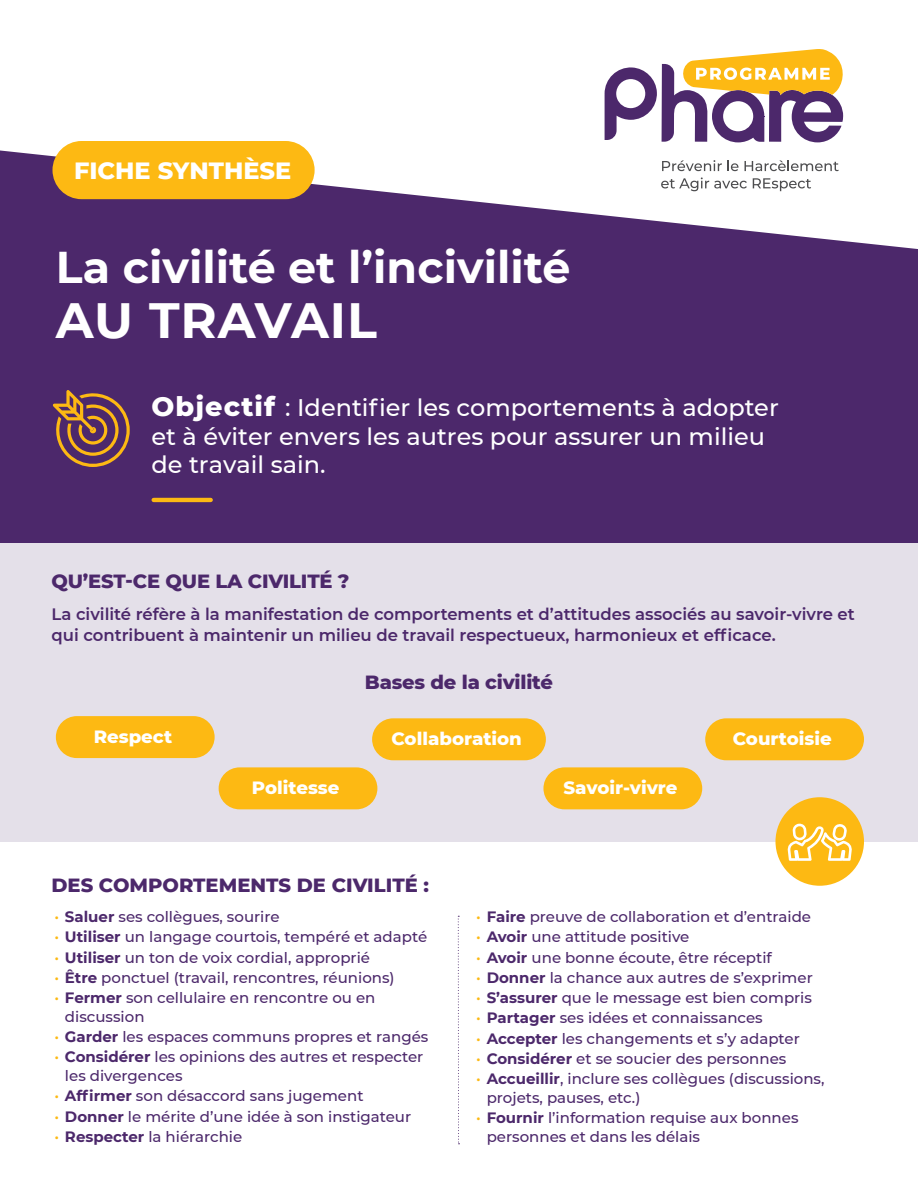
<style>
.page{position:relative;width:918px;height:1188px;background:#fff}
.page>*{position:absolute;margin:0;border:0;box-sizing:border-box;transform-origin:0 0}
.t1{font:700 49.5px "Montserrat";letter-spacing:.02em;color:#fff}
.t2{font:700 44.4px "Montserrat";color:#fff}
.t3{font:500 24px/28.3px "Montserrat";color:#fff}
.t4{font:800 24px "Montserrat";color:#fff}
.t5{font:800 19.5px "Montserrat";letter-spacing:-.01em;color:#4c286b}
.t6{font:800 18.15px "Montserrat";color:#fff}
.t7{font:600 16.5px/21px "Montserrat";color:#4c286b}
.t8{font:500 15px/18.8px "Montserrat";color:#4c286b}
.s1{font-weight:800;font-size:27.15px}
.s2{color:#fdb913}
.s3{font-weight:700}
</style>
<div class="page">
<svg style="left:0;top:150px;width:918px;height:393px;background:#5f3f7a"></svg>
<div style="left:52px;top:141px;width:263px;height:58px;background:#fdb913;border-radius:29px"></div>
<svg style="left:662px;top:160px;width:60px;height:11px"></svg>
<svg style="left:728px;top:160px;width:11px;height:11px"></svg>
<svg style="left:745px;top:160px;width:94px;height:11px"></svg>
<svg style="left:661px;top:177px;width:86px;height:14px"></svg>
<svg style="left:753px;top:178px;width:58px;height:13px"></svg>
<svg style="left:605px;top:49px;width:239px;height:93px"></svg>
<svg style="left:53px;top:390px;width:77px;height:77px;background:#7e5151"></svg>
<hr style="left:154px;top:498px;width:57px;height:4px;background:#fdb913">
<svg style="left:458px;top:916px;width:2px;height:228px"></svg>
<div style="left:0;top:543px;width:918px;height:299px;background:#e4e0e9"></div>
<div style="left:372px;top:718px;width:174px;height:42px;background:#fdb913;border-radius:21px"></div>
<div style="left:705px;top:718px;width:159px;height:42px;background:#fdb913;border-radius:21px"></div>
<div style="left:219px;top:767px;width:158px;height:42px;background:#fdb913;border-radius:21px"></div>
<div style="left:543px;top:767px;width:159px;height:42px;background:#fdb913;border-radius:21px"></div>
<div style="left:56px;top:716px;width:159px;height:42px;background:#fdb913;border-radius:21px"></div>
<div style="left:776px;top:797px;width:88px;height:89px;background:#fdb913;border-radius:50%"></div>
<svg style="left:787px;top:824px;width:65px;height:37px"></svg>
<h3 class="t4" style="left:74px;top:153px;width:219px">FICHE SYNTHÈSE</h3>
<h2 class="t2" style="left:56px;top:235px;width:516px">La civilité et l’incivilité</h2>
<h1 class="t1" style="left:56px;top:285px;width:323px">AU TRAVAIL</h1>
<h3 class="t3" style="left:151px;top:393px;width:629px"><span class="s1">Objectif</span> : Identifier les comportements à adopter et à éviter envers les autres pour assurer un milieu de travail sain.</h3>
<h3 class="t5" style="left:51px;top:567px;width:300px">QU’EST-CE QUE LA CIVILITÉ ?</h3>
<p class="t7" style="left:51px;top:603px;width:805px">La civilité réfère à la manifestation de comportements et d’attitudes associés au savoir-vivre et qui contribuent à maintenir un milieu de travail respectueux, harmonieux et efficace.</p>
<h3 class="t5" style="left:365px;top:668px;width:190px">Bases de la civilité</h3>
<p class="t6" style="left:94px;top:723px;width:80px">Respect</p>
<p class="t6" style="left:392px;top:726px;width:132px">Collaboration</p>
<p class="t6" style="left:733px;top:726px;width:100px">Courtoisie</p>
<p class="t6" style="left:252px;top:775px;width:89px">Politesse</p>
<p class="t6" style="left:564px;top:775px;width:115px">Savoir-vivre</p>
<h3 class="t5" style="left:51px;top:870px;width:379px">DES COMPORTEMENTS DE CIVILITÉ :</h3>
<p class="t8" style="left:54px;top:907px;width:227px"><span class="s2">•</span> <span class="s3">Saluer</span> ses collègues, sourire</p>
<p class="t8" style="left:54px;top:927px;width:374px"><span class="s2">•</span> <span class="s3">Utiliser</span> un langage courtois, tempéré et adapté</p>
<p class="t8" style="left:54px;top:947px;width:317px"><span class="s2">•</span> <span class="s3">Utiliser</span> un ton de voix cordial, approprié</p>
<p class="t8" style="left:54px;top:968px;width:342px"><span class="s2">•</span> <span class="s3">Être</span> ponctuel (travail, rencontres, réunions)</p>
<p class="t8" style="left:65px;top:988px;width:312px;text-indent:-10px"><span class="s2">•</span> <span class="s3">Fermer</span> son cellulaire en rencontre ou en discussion</p>
<p class="t8" style="left:54px;top:1027px;width:375px"><span class="s2">•</span> <span class="s3">Garder</span> les espaces communs propres et rangés</p>
<p class="t8" style="left:65px;top:1047px;width:360px;text-indent:-10px"><span class="s2">•</span> <span class="s3">Considérer</span> les opinions des autres et respecter les divergences</p>
<p class="t8" style="left:54px;top:1086px;width:311px"><span class="s2">•</span> <span class="s3">Affirmer</span> son désaccord sans jugement</p>
<p class="t8" style="left:54px;top:1106px;width:358px"><span class="s2">•</span> <span class="s3">Donner</span> le mérite d’une idée à son instigateur</p>
<p class="t8" style="left:54px;top:1127px;width:189px"><span class="s2">•</span> <span class="s3">Respecter</span> la hiérarchie</p>
<p class="t8" style="left:476px;top:907px;width:336px"><span class="s2">•</span> <span class="s3">Faire</span> preuve de collaboration et d’entraide</p>
<p class="t8" style="left:476px;top:927px;width:215px"><span class="s2">•</span> <span class="s3">Avoir</span> une attitude positive</p>
<p class="t8" style="left:476px;top:947px;width:297px"><span class="s2">•</span> <span class="s3">Avoir</span> une bonne écoute, être réceptif</p>
<p class="t8" style="left:476px;top:968px;width:338px"><span class="s2">•</span> <span class="s3">Donner</span> la chance aux autres de s’exprimer</p>
<p class="t8" style="left:476px;top:988px;width:337px"><span class="s2">•</span> <span class="s3">S’assurer</span> que le message est bien compris</p>
<p class="t8" style="left:476px;top:1008px;width:288px"><span class="s2">•</span> <span class="s3">Partager</span> ses idées et connaissances</p>
<p class="t8" style="left:476px;top:1028px;width:325px"><span class="s2">•</span> <span class="s3">Accepter</span> les changements et s’y adapter</p>
<p class="t8" style="left:476px;top:1049px;width:312px"><span class="s2">•</span> <span class="s3">Considérer</span> et se soucier des personnes</p>
<p class="t8" style="left:487px;top:1069px;width:339px;text-indent:-10px"><span class="s2">•</span> <span class="s3">Accueillir</span>, inclure ses collègues (discussions, projets, pauses, etc.)</p>
<p class="t8" style="left:487px;top:1108px;width:313px;text-indent:-10px"><span class="s2">•</span> <span class="s3">Fournir</span> l’information requise aux bonnes personnes et dans les délais</p>
</div>
